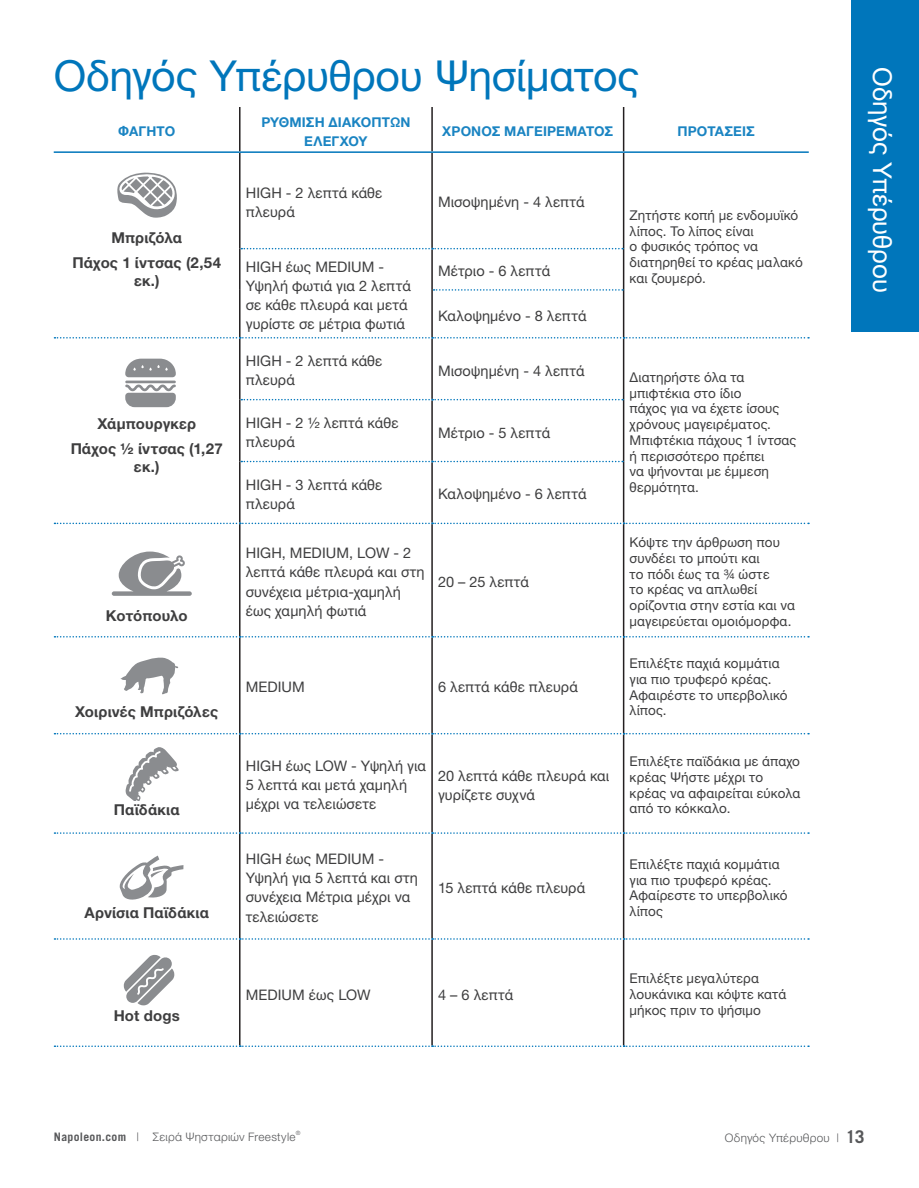
<style>
.page{position:relative;width:919px;height:1188px;background:#fff}
.page>*{position:absolute;margin:0;border:0;box-sizing:border-box;transform-origin:0 0}
.H1_Title{font:42.75px "Helvetica Neue";letter-spacing:-.005em;color:#0076bb}
.t1{font:25.95px "Helvetica Neue";letter-spacing:-.005em;color:#fff}
.Text__Centred_Bold_10pt{font:700 15px/18px "Helvetica Neue";letter-spacing:.01em;color:#3e3e3f;text-align:center}
.Text{font:14.55px/19px "Helvetica Neue";letter-spacing:.005em;color:#3e3e3f}
.Text-2{font:13.5px/15.8px "Helvetica Neue";letter-spacing:.01em;color:#3e3e3f}
.Text__Centred_Blue{font:700 13.5px/19.5px "Helvetica Neue";letter-spacing:.005em;color:#1a84c2;text-align:center}
.t2{font:300 11.7px "Helvetica Neue";letter-spacing:.02em;color:#57585a}
.t3{font:300 5.85px "Helvetica Neue";color:#57585a}
.s1{font-family:"Trade Gothic LT Std";font-weight:700}
.s2{font-family:"Trade Gothic LT Std"}
.s3{font-family:"Trade Gothic LT Std";font-weight:700;font-size:17.55px}
</style>
<div class="page">
<div style="left:850px;top:0;width:68px;height:332px;background:#0076bb"></div>
<hr style="left:239px;top:107px;width:1px;height:44px;background:#231f20">
<hr style="left:431px;top:107px;width:2px;height:44px;background:#231f20">
<hr style="left:622px;top:107px;width:2px;height:44px;background:#231f20">
<hr style="left:239px;top:153px;width:1px;height:96px;background:#231f20">
<hr style="left:431px;top:153px;width:2px;height:95px;background:#231f20">
<hr style="left:622px;top:153px;width:2px;height:96px;background:#231f20">
<hr style="left:239px;top:249px;width:1px;height:41px;background:#231f20">
<hr style="left:431px;top:249px;width:2px;height:41px;background:#231f20">
<hr style="left:622px;top:249px;width:2px;height:41px;background:#231f20">
<hr style="left:239px;top:290px;width:1px;height:47px;background:#231f20">
<hr style="left:431px;top:290px;width:2px;height:47px;background:#231f20">
<hr style="left:622px;top:290px;width:2px;height:47px;background:#231f20">
<hr style="left:239px;top:338px;width:1px;height:62px;background:#231f20">
<hr style="left:431px;top:338px;width:2px;height:61px;background:#231f20">
<hr style="left:622px;top:338px;width:2px;height:62px;background:#231f20">
<hr style="left:239px;top:400px;width:1px;height:61px;background:#231f20">
<hr style="left:431px;top:400px;width:2px;height:61px;background:#231f20">
<hr style="left:622px;top:400px;width:2px;height:61px;background:#231f20">
<hr style="left:239px;top:461px;width:1px;height:62px;background:#231f20">
<hr style="left:431px;top:462px;width:2px;height:61px;background:#231f20">
<hr style="left:622px;top:461px;width:2px;height:62px;background:#231f20">
<hr style="left:239px;top:524px;width:1px;height:112px;background:#231f20">
<hr style="left:431px;top:524px;width:2px;height:112px;background:#231f20">
<hr style="left:622px;top:524px;width:2px;height:112px;background:#231f20">
<hr style="left:239px;top:637px;width:1px;height:96px;background:#231f20">
<hr style="left:431px;top:637px;width:2px;height:96px;background:#231f20">
<hr style="left:622px;top:637px;width:2px;height:96px;background:#231f20">
<hr style="left:239px;top:734px;width:1px;height:98px;background:#231f20">
<hr style="left:431px;top:734px;width:2px;height:98px;background:#231f20">
<hr style="left:622px;top:734px;width:2px;height:98px;background:#231f20">
<hr style="left:239px;top:834px;width:1px;height:104px;background:#231f20">
<hr style="left:431px;top:834px;width:2px;height:104px;background:#231f20">
<hr style="left:622px;top:834px;width:2px;height:104px;background:#231f20">
<hr style="left:239px;top:940px;width:1px;height:105px;background:#231f20">
<hr style="left:431px;top:940px;width:2px;height:105px;background:#231f20">
<hr style="left:622px;top:940px;width:2px;height:105px;background:#231f20">
<hr style="left:54px;top:151px;width:186px;height:2px;background:#0076bb">
<hr style="left:240px;top:151px;width:192px;height:2px;background:#0076bb">
<hr style="left:432px;top:151px;width:191px;height:2px;background:#0076bb">
<hr style="left:623px;top:151px;width:185px;height:2px;background:#0076bb">
<svg style="left:241px;top:248px;width:382px;height:1px"></svg>
<svg style="left:433px;top:289px;width:190px;height:2px"></svg>
<svg style="left:54px;top:337px;width:754px;height:1px"></svg>
<svg style="left:241px;top:399px;width:382px;height:1px"></svg>
<svg style="left:241px;top:461px;width:382px;height:1px"></svg>
<svg style="left:54px;top:523px;width:754px;height:1px"></svg>
<svg style="left:54px;top:636px;width:754px;height:1px"></svg>
<svg style="left:54px;top:733px;width:754px;height:1px"></svg>
<svg style="left:54px;top:832px;width:754px;height:2px"></svg>
<svg style="left:54px;top:938px;width:754px;height:2px"></svg>
<svg style="left:54px;top:1045px;width:754px;height:2px"></svg>
<svg style="left:117px;top:173px;width:60px;height:45px"></svg>
<hr style="left:125px;top:381px;width:51px;height:2px;background:#8a8c8f">
<svg style="left:125px;top:385px;width:51px;height:22px"></svg>
<svg style="left:125px;top:359px;width:51px;height:18px"></svg>
<svg style="left:112px;top:551px;width:80px;height:45px"></svg>
<svg style="left:120px;top:657px;width:59px;height:38px"></svg>
<svg style="left:125px;top:747px;width:54px;height:53px"></svg>
<svg style="left:119px;top:855px;width:64px;height:45px"></svg>
<svg style="left:124px;top:955px;width:50px;height:50px"></svg>
<p class="H1_Title" style="left:54px;top:45px;width:587px">Οδηγός Υπέρυθρου Ψησίματος</p>
<p class="Text__Centred_Blue" style="left:118px;top:122px;width:57px">ΦΑΓΗΤΌ</p>
<p class="Text__Centred_Blue" style="left:261px;top:112px;width:151px">ΡΎΘΜΙΣΗ ΔΙΑΚΟΠΤΏΝ<br>ΕΛΈΓΧΟΥ</p>
<p class="Text__Centred_Blue" style="left:442px;top:122px;width:172px">ΧΡΌΝΟΣ ΜΑΓΕΙΡΈΜΑΤΟΣ</p>
<p class="Text__Centred_Blue" style="left:677px;top:122px;width:79px">ΠΡΟΤΆΣΕΙΣ</p>
<p class="Text__Centred_Bold_10pt" style="left:111px;top:229px;width:72px">Μπριζόλα</p>
<p class="Text__Centred_Bold_10pt" style="left:72px;top:254px;width:150px">Πάχος 1 ίντσας (2,54 εκ.)</p>
<p class="Text__Centred_Bold_10pt" style="left:97px;top:415px;width:100px">Χάμπουργκερ</p>
<p class="Text__Centred_Bold_10pt" style="left:71px;top:440px;width:154px">Πάχος ½ ίντσας (1,27 εκ.)</p>
<p class="Text__Centred_Bold_10pt" style="left:106px;top:607px;width:83px">Κοτόπουλο</p>
<p class="Text__Centred_Bold_10pt" style="left:75px;top:703px;width:144px">Χοιρινές Μπριζόλες</p>
<p class="Text__Centred_Bold_10pt" style="left:114px;top:801px;width:67px">Παϊδάκια</p>
<p class="Text__Centred_Bold_10pt" style="left:84px;top:904px;width:126px">Αρνίσια Παϊδάκια</p>
<p class="Text__Centred_Bold_10pt" style="left:114px;top:1007px;width:68px">Hot dogs</p>
<p class="Text" style="left:246px;top:184px;width:138px">HIGH - 2 λεπτά κάθε πλευρά</p>
<p class="Text" style="left:438px;top:193px;width:148px">Μισοψημένη - 4 λεπτά</p>
<p class="Text" style="left:246px;top:258px;width:167px">HIGH έως MEDIUM -<br>Υψηλή φωτιά για 2 λεπτά σε κάθε πλευρά και μετά γυρίστε σε μέτρια φωτιά</p>
<p class="Text" style="left:438px;top:262px;width:114px">Μέτριο - 6 λεπτά</p>
<p class="Text" style="left:438px;top:307px;width:150px">Καλοψημένο - 8 λεπτά</p>
<p class="Text" style="left:246px;top:352px;width:138px">HIGH - 2 λεπτά κάθε πλευρά</p>
<p class="Text" style="left:438px;top:362px;width:148px">Μισοψημένη - 4 λεπτά</p>
<p class="Text" style="left:246px;top:414px;width:154px">HIGH - 2 ½ λεπτά κάθε πλευρά</p>
<p class="Text" style="left:438px;top:424px;width:114px">Μέτριo - 5 λεπτά</p>
<p class="Text" style="left:246px;top:476px;width:138px">HIGH - 3 λεπτά κάθε πλευρά</p>
<p class="Text" style="left:438px;top:485px;width:150px">Καλοψημένο - 6 λεπτά</p>
<p class="Text" style="left:246px;top:544px;width:180px">HIGH, MEDIUM, LOW - 2 λεπτά κάθε πλευρά και στη συνέχεια μέτρια-χαμηλή έως χαμηλή φωτιά</p>
<p class="Text" style="left:438px;top:573px;width:92px">20 – 25 λεπτά</p>
<p class="Text" style="left:246px;top:678px;width:61px">MEDIUM</p>
<p class="Text" style="left:438px;top:678px;width:141px">6 λεπτά κάθε πλευρά</p>
<p class="Text" style="left:246px;top:757px;width:182px">HIGH έως LOW - Υψηλή για<br>5 λεπτά και μετά χαμηλή μέχρι να τελειώσετε</p>
<p class="Text" style="left:438px;top:767px;width:173px">20 λεπτά κάθε πλευρά και γυρίζετε συχνά</p>
<p class="Text" style="left:246px;top:850px;width:174px">HIGH έως MEDIUM -<br>Υψηλή για 5 λεπτά και στη συνέχεια Μέτρια μέχρι να τελειώσετε</p>
<p class="Text" style="left:438px;top:879px;width:149px">15 λεπτά κάθε πλευρά</p>
<p class="Text-2" style="left:629px;top:208px;width:174px">Ζητήστε κοπή με ενδομυϊκό λίπος. Το λίπος είναι<br>ο φυσικός τρόπος να διατηρηθεί το κρέας μαλακό και ζουμερό.</p>
<p class="Text-2" style="left:629px;top:370px;width:168px">Διατηρήστε όλα τα μπιφτέκια στο ίδιο<br>πάχος για να έχετε ίσους χρόνους μαγειρέματος.<br>Μπιφτέκια πάχους 1 ίντσας ή περισσότερο πρέπει<br>να ψήνονται με έμμεση θερμότητα.</p>
<p class="Text-2" style="left:629px;top:535px;width:167px">Κόψτε την άρθρωση που συνδέει το μπούτι και<br>το πόδι έως τα ¾ ώστε<br>το κρέας να απλωθεί ορίζοντια στην εστία και να μαγειρεύεται ομοιόμορφα.</p>
<p class="Text-2" style="left:629px;top:656px;width:159px">Επιλέξτε παχιά κομμάτια για πιο τρυφερό κρέας.<br>Αφαιρέστε το υπερβολικό λίπος.</p>
<p class="Text-2" style="left:629px;top:754px;width:172px">Επιλέξτε παϊδάκια με άπαχο κρέας Ψήστε μέχρι το κρέας να αφαιρείται εύκολα από το κόκκαλο.</p>
<p class="Text-2" style="left:629px;top:857px;width:159px">Επιλέξτε παχιά κομμάτια για πιο τρυφερό κρέας.<br>Αφαίρεστε το υπερβολικό λίπος</p>
<p class="Text" style="left:246px;top:985px;width:126px">MEDIUM έως LOW</p>
<p class="Text" style="left:438px;top:985px;width:77px">4 – 6 λεπτά</p>
<p class="Text-2" style="left:629px;top:971px;width:158px">Επιλέξτε μεγαλύτερα λουκάνικα και κόψτε κατά μήκος πριν το ψήσιμο</p>
<h2 class="t1" style="left:900px;top:67px;width:226px;rotate:90deg">Οδηγός Υπέρυθρου</h2>
<p class="t2" style="left:54px;top:1127px;width:243px"><span class="s1">Napoleon.com</span> <span class="s2">|</span> Σειρά Ψησταριών Freestyle</p>
<p class="t3" style="left:296px;top:1128px;width:6px">®</p>
<p class="t2" style="left:724px;top:1128px;width:141px">Οδηγός Υπέρυθρου <span class="s2">|</span> <span class="s3">13</span></p>
</div>
